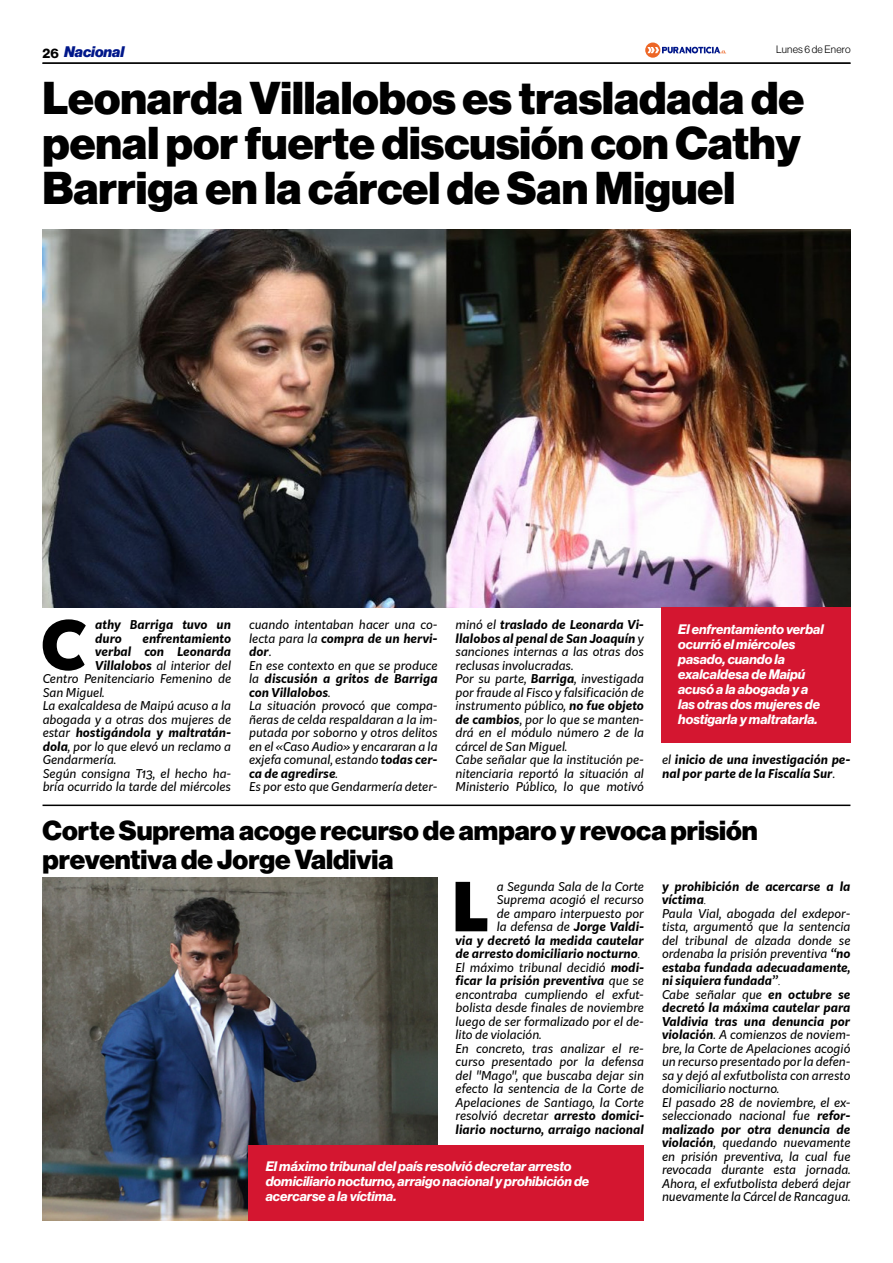
<style>
.page{position:relative;width:893px;height:1263px;background:#fff}
.page>*{position:absolute;margin:0;border:0;box-sizing:border-box;transform-origin:0 0}
.t1{font:900 66.3px "Kit Sans";color:#000}
.t2{font:900 45px/45px "Neue Haas Display";color:#000;text-align:justify}
.t3{font:900 27px/28.5px "Neue Haas Display";color:#000}
.t4{font:italic 900 15px "Neue Haas Display";color:#00178a}
.t5{font:italic 700 13.5px/15px "Neue Haas Display";color:#fff}
.t6{font:13.5px "N Haas Grotesk DS Pro 75 Bd";color:#000}
.t7{font:italic 12px/13.5px "Kit Sans";color:#000}
.t8{font:italic 700 12px/13.5px "Kit Sans";color:#000}
.t9{font:10.5px "N Haas Grotesk DS Pro 45 Lt";letter-spacing:.02em;color:#000}
.s1{font-weight:700}
.s2{font-weight:400}
.s3{font-family:"Times New Roman";font-weight:400}
.s4{font-family:"Times New Roman"}
</style>
<div class="page">
<hr style="left:43px;top:63px;width:807px;height:1px;background:#000">
<svg style="left:645px;top:43px;width:81px;height:15px"></svg>
<img style="left:42px;top:230px;width:808px;height:378px">
<div style="left:661px;top:608px;width:189px;height:135px;background:#d41630"></div>
<hr style="left:43px;top:804px;width:807px;height:2px;background:#000">
<img style="left:43px;top:878px;width:395px;height:342px">
<div style="left:249px;top:1145px;width:395px;height:75px;background:#d41630"></div>
<p class="t4" style="left:64px;top:43px;width:62px">Nacional</p>
<p class="t9" style="left:776px;top:44px;width:76px">Lunes 6 de Enero</p>
<p class="t6" style="left:43px;top:45px;width:18px">26</p>
<h2 class="t2" style="left:43px;top:77px;width:763px">Leonarda Villalobos es trasladada de penal por fuerte discusión con Cathy Barriga en la cárcel de San Miguel</h2>
<h1 class="t1" style="left:41px;top:585px;width:48px">C</h1>
<p class="t8" style="left:95px;top:617px;width:137px">athy Barriga tuvo un duro</p>
<p class="t8" style="left:143px;top:630px;width:90px">enfrentamiento</p>
<p class="t8" style="left:95px;top:644px;width:137px">verbal con Leonarda</p>
<p class="t7" style="left:95px;top:658px;width:137px"><span class="s1">Villalobos</span> al interior del</p>
<p class="t7" style="left:43px;top:671px;width:190px">Centro Penitenciario Femenino de</p>
<p class="t7" style="left:43px;top:685px;width:63px">San Miguel.</p>
<p class="t7" style="left:43px;top:698px;width:190px">La exalcaldesa de Maipú acuso a la</p>
<p class="t7" style="left:43px;top:712px;width:190px">abogada y a otras dos mujeres de</p>
<p class="t8" style="left:43px;top:725px;width:190px"><span class="s2">estar</span> hostigándola y maltratán-</p>
<p class="t7" style="left:43px;top:739px;width:190px"><span class="s1">dola</span>, por lo que elevó un reclamo a</p>
<p class="t7" style="left:43px;top:752px;width:75px">Gendarmería.</p>
<p class="t7" style="left:43px;top:766px;width:190px">Según consigna T13, el hecho ha-</p>
<p class="t7" style="left:43px;top:779px;width:190px">bría ocurrido la tarde del miércoles</p>
<p class="t7" style="left:249px;top:617px;width:190px">cuando intentaban hacer una co&shy;lecta para la <span class="s1">compra de un hervi&shy;dor</span>.<br>En ese contexto en que se produce la <span class="s1">discusión a gritos de Barriga con Villalobos</span>.<br>La situación provocó que compa&shy;ñeras de celda respaldaran a la im&shy;putada por soborno y otros delitos en el «Caso Audio» y encararan a la exjefa comunal, estando <span class="s1">todas cer&shy;ca de agredirse</span>.<br>Es por esto que Gendarmería deter-</p>
<p class="t7" style="left:456px;top:617px;width:190px">minó el <span class="s1">traslado de Leonarda Vi&shy;llalobos al penal de San Joaquín</span> y sanciones internas a las otras dos reclusas involucradas.<br>Por su parte, <span class="s1">Barriga</span>, investigada por fraude al Fisco y falsificación de instrumento público, <span class="s1">no fue objeto de cambios</span>, por lo que se manten&shy;drá en el módulo número 2 de la cárcel de San Miguel.<br>Cabe señalar que la institución pe&shy;nitenciaria reportó la situación al<br>Ministerio Público, lo que motivó</p>
<p class="t5" style="left:678px;top:621px;width:147px">El enfrentamiento verbal ocurrió el miércoles pasado, cuando la exalcaldesa de Maipú acusó a la abogada y a las otras dos mujeres de hostigarla y maltratarla.</p>
<p class="t8" style="left:662px;top:752px;width:190px"><span class="s2">el</span> inicio de una investigación pe&shy;nal por parte de la Fiscalía Sur<span class="s2">.</span></p>
<h3 class="t3" style="left:43px;top:817px;width:717px">Corte Suprema acoge recurso de amparo y revoca prisión preventiva de Jorge Valdivia</h3>
<h1 class="t1" style="left:452px;top:847px;width:39px">L</h1>
<p class="t7" style="left:497px;top:879px;width:149px">a Segunda Sala de la Corte</p>
<p class="t7" style="left:497px;top:892px;width:149px">Suprema acogió el recurso</p>
<p class="t7" style="left:497px;top:906px;width:149px">de amparo interpuesto por</p>
<p class="t7" style="left:497px;top:919px;width:149px">la defensa de <span class="s1">Jorge Valdi-</span></p>
<p class="t8" style="left:456px;top:932px;width:190px">via y decretó la medida cautelar</p>
<p class="t8" style="left:456px;top:946px;width:187px">de arresto domiciliario nocturno<span class="s3">.</span></p>
<p class="t7" style="left:456px;top:960px;width:190px">El máximo tribunal decidió <span class="s1">modi-</span></p>
<p class="t8" style="left:456px;top:973px;width:190px">ficar la prisión preventiva <span class="s2">que se</span></p>
<p class="t7" style="left:456px;top:987px;width:190px">encontraba cumpliendo el exfut-</p>
<p class="t7" style="left:456px;top:1000px;width:190px">bolista desde finales de noviembre</p>
<p class="t7" style="left:456px;top:1014px;width:190px">luego de ser formalizado por el de-</p>
<p class="t7" style="left:456px;top:1027px;width:87px">lito de violación.</p>
<p class="t7" style="left:456px;top:1041px;width:190px">En concreto, tras analizar el re-</p>
<p class="t7" style="left:456px;top:1054px;width:190px">curso presentado por la defensa</p>
<p class="t7" style="left:456px;top:1068px;width:190px">del "Mago", que buscaba dejar sin</p>
<p class="t7" style="left:456px;top:1081px;width:190px">efecto la sentencia de la Corte de</p>
<p class="t7" style="left:456px;top:1095px;width:190px">Apelaciones de Santiago, la Corte</p>
<p class="t7" style="left:456px;top:1108px;width:190px">resolvió decretar <span class="s1">arresto domici-</span></p>
<p class="t8" style="left:456px;top:1121px;width:190px">liario nocturno, arraigo nacional</p>
<p class="t5" style="left:266px;top:1159px;width:325px">El máximo tribunal del país resolvió decretar arresto domiciliario nocturno, arraigo nacional y prohibición de acercarse a la víctima.</p>
<p class="t7" style="left:662px;top:879px;width:190px"><span class="s1">y prohibición de acercarse a la víctima</span><span class="s4">.<br></span>Paula Vial, abogada del exdepor&shy;tista, argumentó que la sentencia del tribunal de alzada donde se ordenaba la prisión preventiva <span class="s1">“no estaba fundada adecuadamente, ni siquiera fundada”</span><span class="s4">.<br></span>Cabe señalar que <span class="s1">en octubre se decretó la máxima cautelar para<br>Valdivia tras una denuncia por violación</span>. A comienzos de noviem&shy;bre, la Corte de Apelaciones acogió un recurso presentado por la defen&shy;sa y dejó al exfutbolista con arresto domiciliario nocturno.<br>El pasado 28 de noviembre, el ex&shy;seleccionado nacional fue <span class="s1">refor&shy;malizado por otra denuncia de violación</span>, quedando nuevamente en prisión preventiva, la cual fue revocada durante esta jornada.<br>Ahora, el exfutbolista deberá dejar nuevamente la Cárcel de Rancagua.</p>
</div>
